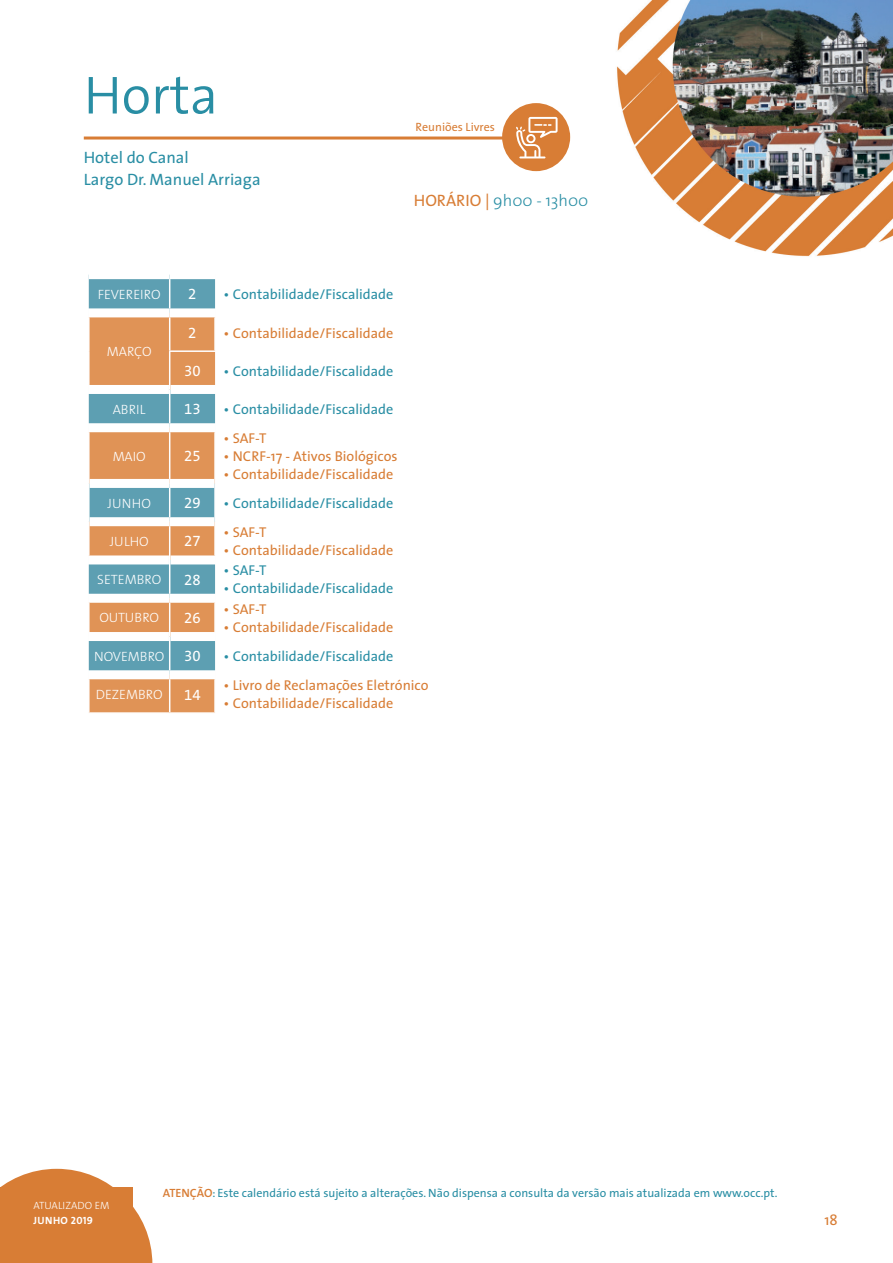
<style>
.page{position:relative;width:893px;height:1263px;background:#fff}
.page>*{position:absolute;margin:0;border:0;box-sizing:border-box;transform-origin:0 0}
.Titu{font:300 54px "The Sans";color:#298ea4}
.t1{font:16.5px "The Sans";color:#298ea4}
.t2{font:300 16.5px "The Sans";color:#298ea4}
.t3{font:15px "The Sans Regular Expert";color:#fff}
.t4{font:15px "The Sans";color:#d87d35}
.t5{font:14.25px "The Sans";color:#d87d35}
.t6{font:14.25px "The Sans";color:#298ea4}
.t7{font:300 13.5px "The Sans";color:#fff}
.t8{font:12px "The Sans";color:#298ea4}
.t9{font:12px "The Sans";color:#d87d35}
.t10{font:10.5px "The Sans Light Caps";letter-spacing:.01em;color:#fff}
.t11{font:10.5px "The Sans Bold Caps";letter-spacing:.03em;color:#fff}
.s1{font-weight:400;color:#d87d35}
.s2{font-weight:600;color:#d87d35}
</style>
<div class="page">
<svg style="left:0;top:1169px;width:152px;height:94px"></svg>
<div style="left:0;top:1187px;width:133px;height:43px;background:#d87d35"></div>
<hr style="left:84px;top:137px;width:463px;height:3px;background:#d87d35">
<div style="left:502px;top:103px;width:68px;height:68px;background:#d87d35;border-radius:50%"></div>
<svg style="left:516px;top:117px;width:42px;height:41px"></svg>
<div style="left:89px;top:279px;width:126px;height:29px;background:#5d9fb2"></div>
<svg style="left:89px;top:317px;width:126px;height:395px;fill:#e09356"></svg>
<div style="left:88px;top:385px;width:81px;height:9px;background:#fff"></div>
<div style="left:88px;top:555px;width:81px;height:9px;background:#fff"></div>
<div style="left:88px;top:632px;width:81px;height:9px;background:#fff"></div>
<div style="left:170px;top:385px;width:45px;height:9px;background:#fff"></div>
<div style="left:170px;top:555px;width:45px;height:9px;background:#fff"></div>
<div style="left:170px;top:632px;width:45px;height:9px;background:#fff"></div>
<hr style="left:88px;top:317px;width:2px;height:34px;background:#fff">
<hr style="left:214px;top:317px;width:2px;height:33px;background:#fff">
<hr style="left:88px;top:351px;width:2px;height:34px;background:#fff">
<hr style="left:88px;top:432px;width:2px;height:51px;background:#fff">
<hr style="left:214px;top:432px;width:2px;height:51px;background:#fff">
<hr style="left:88px;top:483px;width:2px;height:39px;background:#fff">
<hr style="left:214px;top:483px;width:2px;height:39px;background:#fff">
<hr style="left:88px;top:522px;width:2px;height:33px;background:#fff">
<hr style="left:214px;top:522px;width:2px;height:33px;background:#fff">
<hr style="left:88px;top:603px;width:2px;height:29px;background:#fff">
<hr style="left:214px;top:603px;width:2px;height:29px;background:#fff">
<hr style="left:169px;top:317px;width:1px;height:33px;background:#fff">
<hr style="left:169px;top:432px;width:1px;height:47px;background:#fff">
<svg style="left:169px;top:488px;width:1px;height:29px"></svg>
<hr style="left:169px;top:526px;width:1px;height:34px;background:#fff">
<hr style="left:169px;top:603px;width:1px;height:33px;background:#fff">
<svg style="left:169px;top:279px;width:1px;height:29px"></svg>
<hr style="left:169px;top:352px;width:1px;height:37px;background:#fff">
<hr style="left:169px;top:389px;width:1px;height:34px;background:#fff">
<hr style="left:169px;top:560px;width:1px;height:34px;background:#fff">
<hr style="left:169px;top:636px;width:1px;height:34px;background:#fff">
<div style="left:88px;top:423px;width:82px;height:9px;background:#fff"></div>
<div style="left:90px;top:479px;width:80px;height:9px;background:#fff"></div>
<div style="left:90px;top:517px;width:80px;height:9px;background:#fff"></div>
<div style="left:88px;top:594px;width:82px;height:9px;background:#fff"></div>
<div style="left:170px;top:423px;width:45px;height:9px;background:#fff"></div>
<div style="left:170px;top:479px;width:44px;height:9px;background:#fff"></div>
<div style="left:170px;top:517px;width:44px;height:9px;background:#fff"></div>
<div style="left:170px;top:594px;width:45px;height:9px;background:#fff"></div>
<hr style="left:88px;top:679px;width:2px;height:33px;background:#fff">
<div style="left:88px;top:670px;width:82px;height:9px;background:#fff"></div>
<div style="left:170px;top:670px;width:45px;height:9px;background:#fff"></div>
<hr style="left:169px;top:679px;width:1px;height:33px;background:#fff">
<hr style="left:214px;top:679px;width:2px;height:33px;background:#fff">
<hr style="left:169px;top:350px;width:47px;height:2px;background:#fff">
<img style="left:617px;top:0;width:276px;height:257px">
<p class="Titu" style="left:84px;top:50px;width:136px">Horta</p>
<p class="t1" style="left:84px;top:143px;width:107px">Hotel do Canal</p>
<p class="t1" style="left:84px;top:166px;width:178px">Largo Dr. Manuel Arriaga</p>
<p class="t9" style="left:416px;top:117px;width:81px">Reuniões Livres</p>
<p class="t2" style="left:414px;top:187px;width:176px"><span class="s1">HORÁRIO |</span> 9h00 - 13h00</p>
<p class="t7" style="left:98px;top:283px;width:64px">FEVEREIRO</p>
<p class="t3" style="left:188px;top:282px;width:10px">2</p>
<p class="t6" style="left:224px;top:282px;width:171px">• Contabilidade/Fiscalidade</p>
<p class="t7" style="left:107px;top:340px;width:46px">MARÇO</p>
<p class="t3" style="left:188px;top:320px;width:10px">2</p>
<p class="t5" style="left:224px;top:321px;width:171px">• Contabilidade/Fiscalidade</p>
<p class="t3" style="left:184px;top:358px;width:18px">30</p>
<p class="t6" style="left:224px;top:359px;width:171px">• Contabilidade/Fiscalidade</p>
<p class="t7" style="left:113px;top:398px;width:34px">ABRIL</p>
<p class="t3" style="left:184px;top:397px;width:18px">13</p>
<p class="t6" style="left:224px;top:397px;width:171px">• Contabilidade/Fiscalidade</p>
<p class="t7" style="left:113px;top:445px;width:35px">MAIO</p>
<p class="t3" style="left:184px;top:444px;width:18px">25</p>
<p class="t5" style="left:224px;top:426px;width:45px">• SAF-T</p>
<p class="t5" style="left:224px;top:444px;width:175px">• NCRF-17 - Ativos Biológicos</p>
<p class="t5" style="left:224px;top:462px;width:171px">• Contabilidade/Fiscalidade</p>
<p class="t7" style="left:108px;top:492px;width:45px">JUNHO</p>
<p class="t3" style="left:184px;top:491px;width:18px">29</p>
<p class="t6" style="left:224px;top:491px;width:171px">• Contabilidade/Fiscalidade</p>
<p class="t7" style="left:110px;top:530px;width:41px">JULHO</p>
<p class="t3" style="left:184px;top:529px;width:18px">27</p>
<p class="t5" style="left:224px;top:520px;width:45px">• SAF-T</p>
<p class="t5" style="left:224px;top:538px;width:171px">• Contabilidade/Fiscalidade</p>
<p class="t7" style="left:97px;top:568px;width:65px">SETEMBRO</p>
<p class="t3" style="left:184px;top:567px;width:18px">28</p>
<p class="t7" style="left:99px;top:607px;width:61px">OUTUBRO</p>
<p class="t3" style="left:184px;top:605px;width:18px">26</p>
<p class="t6" style="left:224px;top:559px;width:45px">• SAF-T</p>
<p class="t6" style="left:224px;top:577px;width:171px">• Contabilidade/Fiscalidade</p>
<p class="t5" style="left:224px;top:597px;width:45px">• SAF-T</p>
<p class="t5" style="left:224px;top:615px;width:171px">• Contabilidade/Fiscalidade</p>
<p class="t7" style="left:94px;top:645px;width:72px">NOVEMBRO</p>
<p class="t3" style="left:184px;top:644px;width:18px">30</p>
<p class="t6" style="left:224px;top:644px;width:171px">• Contabilidade/Fiscalidade</p>
<p class="t7" style="left:96px;top:683px;width:68px">DEZEMBRO</p>
<p class="t3" style="left:184px;top:682px;width:18px">14</p>
<p class="t5" style="left:224px;top:674px;width:206px">• Livro de Reclamações Eletrónico</p>
<p class="t5" style="left:224px;top:692px;width:171px">• Contabilidade/Fiscalidade</p>
<p class="t10" style="left:34px;top:1199px;width:78px">ATUALIZADO EM</p>
<p class="t11" style="left:34px;top:1211px;width:61px">JUNHO 2019</p>
<p class="t8" style="left:163px;top:1183px;width:616px"><span class="s2">ATENÇÃO</span>: Este calendário está sujeito a alterações. Não dispensa a consulta da versão mais atualizada em www.occ.pt.</p>
<p class="t4" style="left:824px;top:1208px;width:15px">18</p>
</div>
